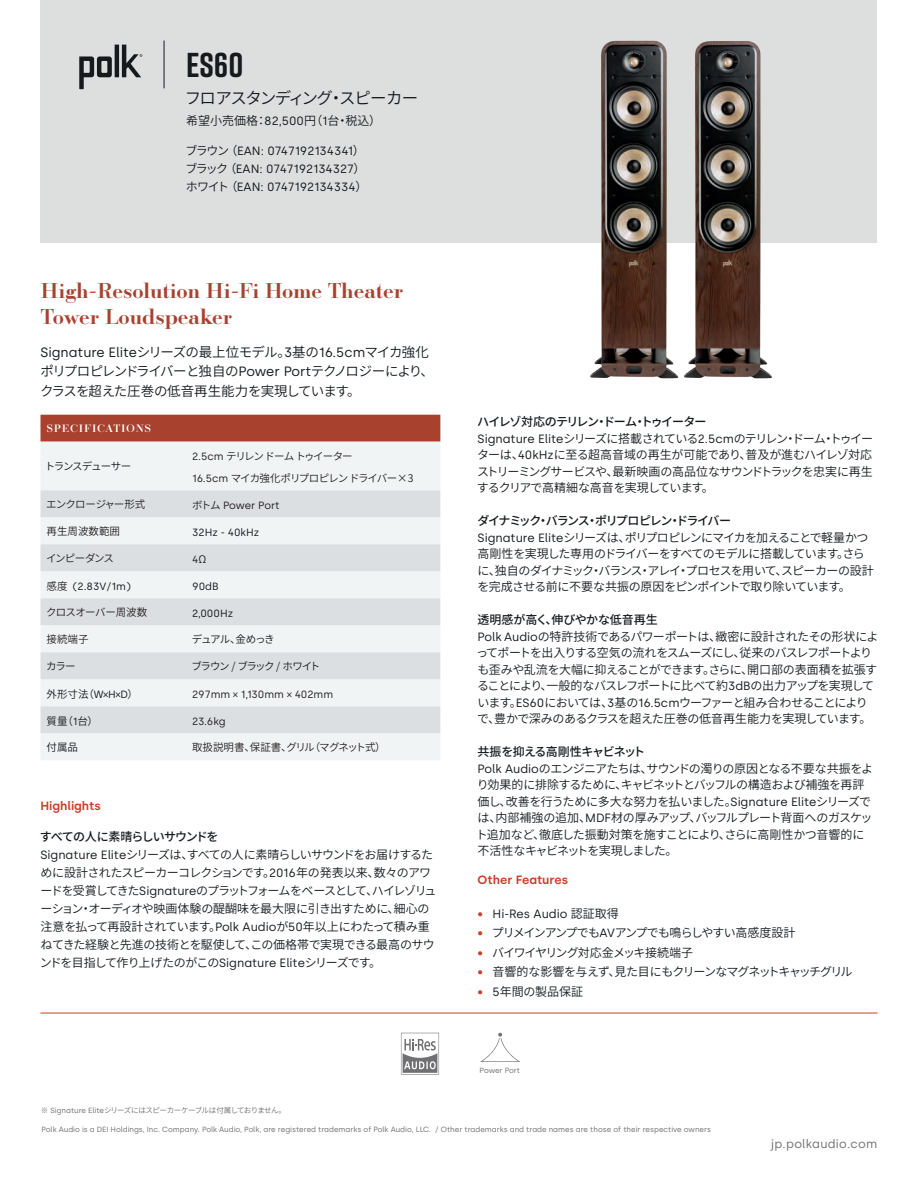
<style>
.page{position:relative;width:918px;height:1188px;background:#fff}
.page>*{position:absolute;margin:0;border:0;box-sizing:border-box;transform-origin:0 0}
.t1{font:700 34.5px "Rift";color:#161a1d}
.t2{font:500 21px/25.5px "Ratio Modern";letter-spacing:-.005em;color:#a9412f}
.t3{font:16.5px "Source Han Sans JP";letter-spacing:-.085em;color:#161a1d}
.t4{font:13.5px/19.5px "Source Han Sans JP";letter-spacing:-.065em;color:#161a1d}
.t5{font:13.5px "Silka";color:#161a1d}
.t6{font:12px/16.5px "Source Han Sans JP";letter-spacing:-.06em;color:#161a1d}
.t7{font:12px/18px "Silka";color:#161a1d}
.t8{font:12px "Source Han Sans JP";color:#161a1d}
.t9{font:12px "Source Han Sans JP";letter-spacing:-.08em;color:#161a1d}
.t10{font:600 12px "Silka";color:#c83f2b}
.t11{font:12px "Silka";letter-spacing:.025em;color:#706f71}
.t12{font:10.5px "Source Han Sans JP";letter-spacing:-.065em;color:#231f20}
.t13{font:10.5px/21.6px "Source Han Sans JP";letter-spacing:-.1em;color:#231f20}
.t14{font:10.5px "Source Han Sans JP";letter-spacing:-.11em;color:#161a1d}
.t15{font:10.5px "Silka";color:#231f20}
.t16{font:10.5px "Silka";color:#161a1d}
.t17{font:500 10.5px "Ratio Modern";letter-spacing:.07em;color:#fff}
.t18{font:10.5px "Source Han Sans JP";letter-spacing:-.13em;color:#161a1d}
.t19{font:10.5px "Source Han Sans JP";color:#231f20}
.t20{font:10.5px "Source Han Sans JP";letter-spacing:-.105em;color:#231f20}
.t21{font:7.5px "Silka";color:#706f71}
.t22{font:7.5px "Source Han Sans JP";letter-spacing:-.07em;color:#706f71}
.s1{font-family:"Silka"}
.s2{font-family:"Source Han Sans JP"}
.s3{font-family:"Source Han Sans JP";color:#231f20}
.s4{font-weight:500}
.s5{color:#c83f2b}
.s6{font-family:"Silka";color:#c83f2b}
.s7{font-family:"Silka";font-weight:600;color:#c83f2b}
</style>
<div class="page">
<div style="left:40px;top:0;width:838px;height:243px;background:#dddfdf"></div>
<svg style="left:79px;top:45px;width:63px;height:44px"></svg>
<hr style="left:164px;top:40px;width:1px;height:48px;background:#161a1d">
<hr style="left:40px;top:1013px;width:838px;height:1px;background:#c83f2b">
<svg style="left:401px;top:1033px;width:38px;height:42px"></svg>
<svg style="left:480px;top:1033px;width:41px;height:29px"></svg>
<div style="left:40px;top:415px;width:400px;height:27px;background:#a9412f"></div>
<div style="left:40px;top:442px;width:400px;height:318px;background:#f1f4f5"></div>
<svg style="left:40px;top:490px;width:400px;height:243px;fill:#dcdfe2"></svg>
<img style="left:590px;top:40px;width:67px;height:338px">
<img style="left:657px;top:41px;width:115px;height:338px">
<h1 class="t1" style="left:186px;top:41px;width:59px">ES60</h1>
<h3 class="t3" style="left:185px;top:89px;width:235px">フロアスタンディング・スピーカー</h3>
<p class="t8" style="left:186px;top:114px;width:196px">希望小売価格：<span class="s1">82,500</span>円（<span class="s1">1</span>台・税込）</p>
<p class="t7" style="left:185px;top:142px;width:184px"><span class="s2">ブラウン（</span>EAN: 0747192134341<span class="s2">）ブラック （</span>EAN: 0747192134327<span class="s2">）ホワイト （</span>EAN: 0747192134334<span class="s2">）</span></p>
<h2 class="t2" style="left:40px;top:277px;width:364px">High-Resolution Hi-Fi Home Theater<br>Tower Loudspeaker</h2>
<p class="t5" style="left:40px;top:344px;width:390px">Signature Elite<span class="s2">シリーズの最上位モデル。</span>3<span class="s2">基の</span>16.5cm<span class="s2">マイカ強化</span></p>
<p class="t4" style="left:40px;top:362px;width:395px">ポリプロピレンドライバーと独自の<span class="s1">Power Port</span>テクノロジーにより、クラスを超えた圧巻の低音再生能力を実現しています。</p>
<p class="t17" style="left:46px;top:421px;width:106px">SPECIFICATIONS</p>
<p class="t14" style="left:45px;top:460px;width:88px">トランスデューサー</p>
<p class="t13" style="left:192px;top:446px;width:223px"><span class="s1">2.5cm</span> テリレン ドームトゥイーター<br><span class="s1">16.5cm</span> マイカ強化ポリプロピレンドライバー×3</p>
<p class="t12" style="left:46px;top:498px;width:101px">エンクロージャー形式</p>
<p class="t15" style="left:192px;top:499px;width:89px"><span class="s2">ボトム</span> Power Port</p>
<p class="t19" style="left:47px;top:525px;width:75px">再生周波数範囲</p>
<p class="t16" style="left:192px;top:526px;width:69px">32Hz - 40kHz</p>
<p class="t20" style="left:46px;top:552px;width:69px">インピーダンス</p>
<p class="t15" style="left:192px;top:553px;width:16px">4<span class="s2">Ω</span></p>
<p class="t16" style="left:47px;top:580px;width:86px"><span class="s3">感度</span> (2.83V/1m)</p>
<p class="t16" style="left:192px;top:580px;width:28px">90dB</p>
<p class="t12" style="left:46px;top:606px;width:103px">クロスオーバー周波数</p>
<p class="t16" style="left:192px;top:607px;width:43px">2,000Hz</p>
<p class="t12" style="left:47px;top:633px;width:44px">接続端子</p>
<p class="t14" style="left:192px;top:633px;width:84px">デュアル、金めっき</p>
<p class="t14" style="left:46px;top:660px;width:31px">カラー</p>
<p class="t18" style="left:192px;top:660px;width:130px">ブラウン / ブラック / ホワイト</p>
<p class="t14" style="left:47px;top:688px;width:93px">外形寸法（<span class="s1">W×H×D</span>）</p>
<p class="t15" style="left:192px;top:688px;width:143px">297mm × 1,130mm × 402mm</p>
<p class="t14" style="left:47px;top:715px;width:53px">質量（<span class="s1">1</span>台）</p>
<p class="t15" style="left:192px;top:715px;width:35px">23.6kg</p>
<p class="t14" style="left:47px;top:741px;width:33px">付属品</p>
<p class="t12" style="left:192px;top:741px;width:195px">取扱説明書、保証書、グリル（マグネット式）</p>
<p class="t10" style="left:40px;top:798px;width:62px">Highlights</p>
<p class="t6" style="left:40px;top:828px;width:398px;line-height:18px"><span class="s4">すべての人に素晴らしいサウンドを<br></span><span class="s1">Signature Elite</span>シリーズは、すべての人に素晴らしいサウンドをお届けするために設計されたスピーカーコレクションです。<span class="s1">2016</span>年の発表以来、数々のアワードを受賞してきた<span class="s1">Signature</span>のプラットフォームをベースとして、ハイレゾリューション・オーディオや映画体験の醍醐味を最大限に引き出すために、細心の注意を払って再設計されています。<span class="s1">Polk Audio</span>が<span class="s1">50</span>年以上にわたって積み重ねてきた経験と先進の技術とを駆使して、この価格帯で実現できる最高のサウンドを目指して作り上げたのがこの<span class="s1">Signature Elite</span>シリーズです。</p>
<p class="t6" style="left:477px;top:414px;width:398px"><span class="s4">ハイレゾ対応のテリレン・ドーム・トゥイーター<br></span><span class="s1">Signature Elite</span>シリーズに搭載されている<span class="s1">2.5cm</span>のテリレン・ドーム・トゥイーターは、<span class="s1">40kHz</span>に至る超高音域の再生が可能であり、普及が進むハイレゾ対応ストリーミングサービスや、最新映画の高品位なサウンドトラックを忠実に再生するクリアで高精細な高音を実現しています。</p>
<p class="t6" style="left:477px;top:513px;width:398px"><span class="s4">ダイナミック・バランス・ポリプロピレン・ドライバー<br></span><span class="s1">Signature Elite</span>シリーズは、ポリプロピレンにマイカを加えることで軽量かつ高剛性を実現した専用のドライバーをすべてのモデルに搭載しています。さらに、独自のダイナミック・バランス・アレイ・プロセスを用いて、スピーカーの設計を完成させる前に不要な共振の原因をピンポイントで取り除いています。</p>
<p class="t6" style="left:476px;top:612px;width:404px"><span class="s4">透明感が高く、伸びやかな低音再生<br></span><span class="s1">Polk Audio</span>の特許技術であるパワーポートは、緻密に設計されたその形状によってポートを出入りする空気の流れをスムーズにし、従来のバスレフポートよりも歪みや乱流を大幅に抑えることができます。さらに、開口部の表面積を拡張することにより、一般的なバスレフポートに比べて約<span class="s1">3dB</span>の出力アップを実現しています。<span class="s1">ES60</span>においては、<span class="s1">3</span>基の<span class="s1">16.5cm</span>ウーファーと組み合わせることによりで、豊かで深みのあるクラスを超えた圧巻の低音再生能力を実現しています。</p>
<p class="t6" style="left:476px;top:744px;width:399px"><span class="s4">共振を抑える高剛性キャビネット<br></span><span class="s1">Polk Audio</span>のエンジニアたちは、サウンドの濁りの原因となる不要な共振をより効果的に排除するために、キャビネットとバッフルの構造および補強を再評価し、改善を行うために多大な努力を払いました。<span class="s1">Signature Elite</span>シリーズでは、内部補強の追加、<span class="s1">MDF</span>材の厚みアップ、バッフルプレート背面へのガスケット追加など、徹底した振動対策を施すことにより、さらに高剛性かつ音響的に不活性なキャビネットを実現しました。</p>
<p class="t10" style="left:478px;top:873px;width:92px">Other Features</p>
<p class="t7" style="left:478px;top:905px;width:143px"><span class="s5">•</span> Hi-Res Audio <span class="s2">認証取得</span></p>
<p class="t9" style="left:478px;top:926px;width:319px"><span class="s6">•</span> プリメインアンプでも<span class="s1">AV</span>アンプでも鳴らしやすい高感度設計</p>
<p class="t6" style="left:478px;top:944px;width:217px"><span class="s7">•</span> バイワイヤリング対応金メッキ接続端子</p>
<p class="t6" style="left:478px;top:964px;width:376px"><span class="s6">•</span> 音響的な影響を与えず、見た目にもクリーンなマグネットキャッチグリル</p>
<p class="t8" style="left:478px;top:985px;width:107px"><span class="s7">•</span> <span class="s1">5</span>年間の製品保証</p>
<p class="t21" style="left:480px;top:1066px;width:42px">Power Port</p>
<p class="t22" style="left:41px;top:1106px;width:247px">※ <span class="s1">Signature Elite</span>シリーズにはスピーカーケーブルは付属しておりません。</p>
<p class="t21" style="left:42px;top:1125px;width:671px">Polk Audio is a DEI Holdings, Inc. Company. Polk Audio, Polk, are registered trademarks of Polk Audio, LLC. / Other trademarks and trade names are those of their respective owners</p>
<p class="t11" style="left:770px;top:1136px;width:109px">jp.polkaudio.com</p>
</div>
